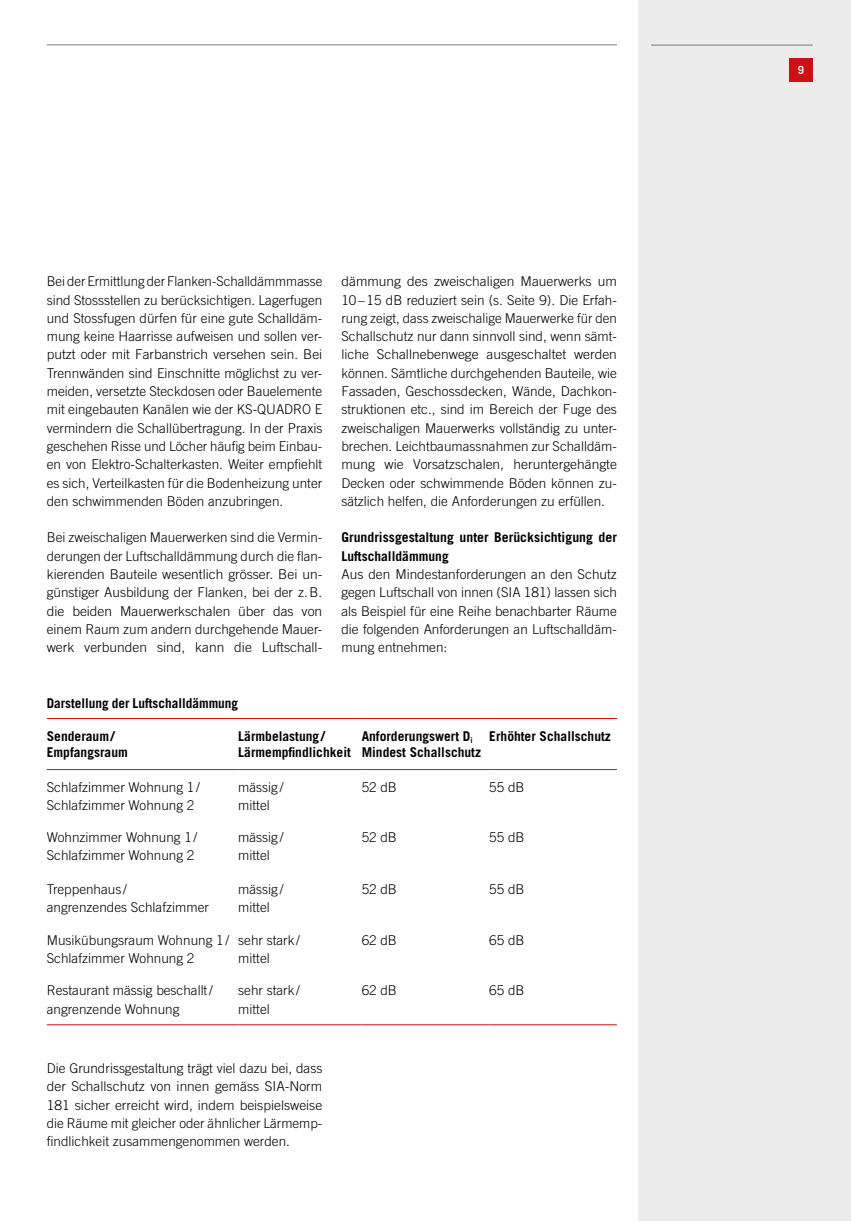
<style>
.page{position:relative;width:851px;height:1221px;background:#fff}
.page>*{position:absolute;margin:0;border:0;box-sizing:border-box;transform-origin:0 0}
.t1{font:300 13.5px/18.3px "Trade Gothic";color:#000}
.t2{font:700 13.5px/16.2px "Trade Gothic";color:#000}
.t3{font:700 11.25px "Trade Gothic";color:#ececec}
</style>
<div class="page">
<div style="left:638px;top:0;width:212px;height:1220px;background:#ececec"></div>
<div style="left:789px;top:58px;width:23px;height:23px;background:#cd1013"></div>
<hr style="left:651px;top:45px;width:161px;height:1px;background:#7a7b7a">
<hr style="left:47px;top:45px;width:570px;height:1px;background:#7a7b7a">
<hr style="left:47px;top:718px;width:191px;height:1px;background:#cd1013">
<hr style="left:238px;top:718px;width:123px;height:1px;background:#cd1013">
<hr style="left:361px;top:718px;width:128px;height:1px;background:#cd1013">
<hr style="left:489px;top:718px;width:128px;height:1px;background:#cd1013">
<hr style="left:47px;top:769px;width:191px;height:1px;background:#cd1013">
<hr style="left:238px;top:769px;width:123px;height:1px;background:#cd1013">
<hr style="left:361px;top:769px;width:128px;height:1px;background:#cd1013">
<hr style="left:489px;top:769px;width:128px;height:1px;background:#cd1013">
<hr style="left:47px;top:1024px;width:191px;height:1px;background:#cd1013">
<hr style="left:238px;top:1024px;width:123px;height:1px;background:#cd1013">
<hr style="left:361px;top:1024px;width:128px;height:1px;background:#cd1013">
<hr style="left:489px;top:1024px;width:128px;height:1px;background:#cd1013">
<p class="t1" style="left:47px;top:272px;width:277px;text-align:justify">Bei der Ermittlung der Flanken-Schalldämmmasse sind Stossstellen zu berücksichtigen. Lagerfugen und Stossfugen dürfen für eine gute Schalldäm&shy;mung keine Haarrisse aufweisen und sollen ver&shy;putzt oder mit Farbanstrich versehen sein. Bei Trennwänden sind Einschnitte möglichst zu ver&shy;meiden, versetzte Steckdosen oder Bauelemente mit eingebauten Kanälen wie der KS-QUADRO E vermindern die Schallübertragung. In der Praxis geschehen Risse und Löcher häufig beim Einbau&shy;en von Elektro-Schalterkasten. Weiter empfiehlt es sich, Verteilkasten für die Bodenheizung unter den schwimmenden Böden anzubringen.</p>
<p class="t1" style="left:47px;top:528px;width:277px;text-align:justify">Bei zweischaligen Mauerwerken sind die Vermin&shy;derungen der Luftschalldämmung durch die flan&shy;kierenden Bauteile wesentlich grösser. Bei un&shy;günstiger Ausbildung der Flanken, bei der z.B. die beiden Mauerwerkschalen über das von einem Raum zum andern durchgehende Mauer&shy;werk verbunden sind, kann die Luftschall-</p>
<p class="t1" style="left:341px;top:272px;width:277px;text-align:justify">dämmung des zweischaligen Mauerwerks um 10–15 dB reduziert sein (s. Seite 9). Die Erfah&shy;rung zeigt, dass zweischalige Mauerwerke für den Schallschutz nur dann sinnvoll sind, wenn sämt&shy;liche Schallnebenwege ausgeschaltet werden können. Sämtliche durchgehenden Bauteile, wie Fassaden, Geschossdecken, Wände, Dachkon&shy;struktionen etc., sind im Bereich der Fuge des zweischaligen Mauerwerks vollständig zu unter&shy;brechen. Leichtbaumassnahmen zur Schalldäm&shy;mung wie Vorsatzschalen, heruntergehängte Decken oder schwimmende Böden können zu&shy;sätzlich helfen, die Anforderungen zu erfüllen.</p>
<p class="t2" style="left:341px;top:528px;width:277px;line-height:18.3px">Grundrissgestaltung unter Berücksichtigung der<br>Luftschalldämmung</p>
<p class="t1" style="left:341px;top:565px;width:277px;text-align:justify">Aus den Mindestanforderungen an den Schutz gegen Luftschall von innen (SIA 181) lassen sich als Beispiel für eine Reihe benachbarter Räume die folgenden Anforderungen an Luftschalldäm&shy;mung entnehmen:</p>
<p class="t2" style="left:47px;top:694px;width:193px">Darstellung der Luftschalldämmung</p>
<p class="t2" style="left:47px;top:728px;width:82px">Senderaum/<br>Empfangsraum</p>
<p class="t2" style="left:238px;top:728px;width:114px">Lärmbelastung/<br>Lärmempfindlichkeit</p>
<p class="t2" style="left:361px;top:728px;width:121px">Anforderungswert D<sub>i<br></sub>Mindest Schallschutz</p>
<p class="t2" style="left:489px;top:728px;width:123px">Erhöhter Schallschutz</p>
<p class="t1" style="left:47px;top:777px;width:154px">Schlafzimmer Wohnung 1/<br>Schlafzimmer Wohnung 2</p>
<p class="t1" style="left:238px;top:777px;width:47px">mässig / mittel</p>
<p class="t1" style="left:361px;top:777px;width:37px">52 dB</p>
<p class="t1" style="left:489px;top:777px;width:37px">55 dB</p>
<p class="t1" style="left:47px;top:828px;width:152px">Wohnzimmer Wohnung 1/<br>Schlafzimmer Wohnung 2</p>
<p class="t1" style="left:238px;top:828px;width:47px">mässig / mittel</p>
<p class="t1" style="left:361px;top:828px;width:37px">52 dB</p>
<p class="t1" style="left:489px;top:828px;width:37px">55 dB</p>
<p class="t1" style="left:47px;top:879px;width:164px">Treppenhaus / angrenzendes Schlafzimmer</p>
<p class="t1" style="left:238px;top:879px;width:47px">mässig / mittel</p>
<p class="t1" style="left:361px;top:879px;width:37px">52 dB</p>
<p class="t1" style="left:489px;top:879px;width:37px">55 dB</p>
<p class="t1" style="left:47px;top:930px;width:184px">Musikübungsraum Wohnung 1/<br>Schlafzimmer Wohnung 2</p>
<p class="t1" style="left:238px;top:930px;width:63px">sehr stark / mittel</p>
<p class="t1" style="left:361px;top:930px;width:37px">62 dB</p>
<p class="t1" style="left:489px;top:930px;width:37px">65 dB</p>
<p class="t1" style="left:47px;top:981px;width:167px">Restaurant mässig beschallt/ angrenzende Wohnung</p>
<p class="t1" style="left:238px;top:981px;width:63px">sehr stark / mittel</p>
<p class="t1" style="left:361px;top:981px;width:37px">62 dB</p>
<p class="t1" style="left:489px;top:981px;width:37px">65 dB</p>
<p class="t1" style="left:47px;top:1058px;width:277px;text-align:justify">Die Grundrissgestaltung trägt viel dazu bei, dass der Schallschutz von innen gemäss SIA-Norm 181 sicher erreicht wird, indem beispielsweise die Räume mit gleicher oder ähnlicher Lärmemp&shy;findlichkeit zusammengenommen werden.</p>
<p class="t3" style="left:797px;top:63px;width:8px">9</p>
</div>
